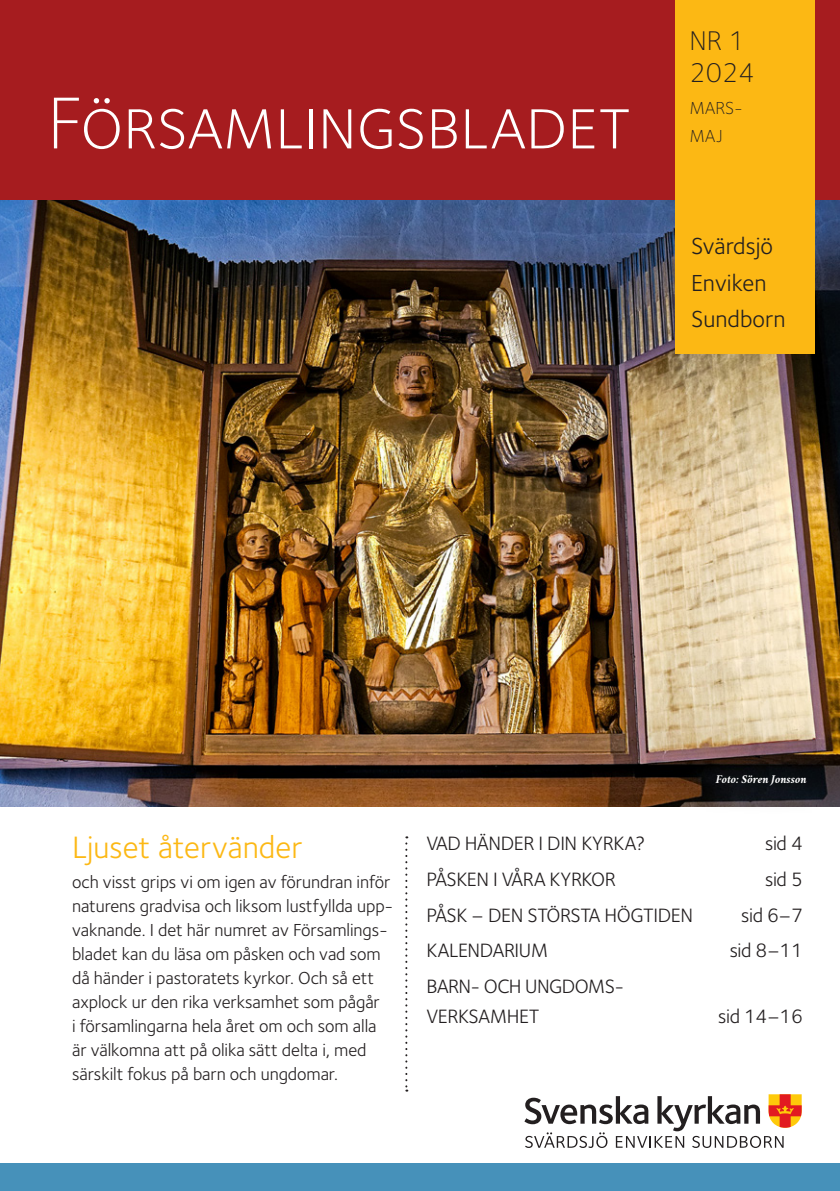
<style>
.page{position:relative;width:840px;height:1191px;background:#fff}
.page>*{position:absolute;margin:0;border:0;box-sizing:border-box;transform-origin:0 0}
.t1{font:300 76px "Foundry Sterling OT3";letter-spacing:-.01em;color:#fff}
.t2{font:32px "Foundry Sterling OT3";color:#fcb814}
.t3{font:300 28px/32px "Foundry Sterling OT3";color:#231f20}
.t4{font:24px/36.4px "Foundry Sterling OT3";color:#231f20}
.t5{font:20px/30px "Foundry Sterling OT3";letter-spacing:-.02em;color:#231f20}
.t6{font:18px/24px "Foundry Sterling OT3";letter-spacing:-.005em;color:#231f20}
.t7{font:300 18px/28px "Foundry Sterling OT3";color:#231f20}
.t8{font:italic 700 12px "Crimson Svk 2.0";color:#fff}
</style>
<div class="page">
<img style="left:0;top:199px;width:839px;height:607px">
<div style="left:0;top:0;width:839px;height:199px;background:#a61c1f"></div>
<div style="left:675px;top:0;width:139px;height:353px;background:#fcb814"></div>
<div style="left:0;top:1163px;width:839px;height:28px;background:#4691ba"></div>
<svg style="left:524px;top:1094px;width:277px;height:54px"></svg>
<svg style="left:405px;top:836px;width:2px;height:255px"></svg>
<svg style="left:688px;top:745px;width:144px;height:62px;background:#302626"></svg>
<h1 class="t1" style="left:47px;top:69px;width:585px">Församlingsbladet</h1>
<h3 class="t3" style="left:689px;top:23px;width:66px">NR 1<br>2024</h3>
<p class="t7" style="left:689px;top:93px;width:55px">MARS-<br>MAJ</p>
<h3 class="t4" style="left:690px;top:227px;width:96px">Svärdsjö<br>Enviken<br>Sundborn</h3>
<p class="t8" style="left:715px;top:770px;width:92px">Foto: Sören Jonsson</p>
<h2 class="t2" style="left:72px;top:824px;width:232px">Ljuset återvänder</h2>
<p class="t6" style="left:72px;top:868px;width:322px">och visst grips vi om igen av förundran inför naturens gradvisa och liksom lustfyllda upp&shy;vaknande. I det här numret av Församlings&shy;bladet kan du läsa om påsken och vad som då händer i pastoratets kyrkor. Och så ett axplock ur den rika verksamhet som pågår<br>i församlingarna hela året om och som alla är välkomna att på olika sätt delta i, med särskilt fokus på barn och ungdomar.</p>
<p class="t5" style="left:426px;top:827px;width:220px">VAD HÄNDER I DIN KYRKA?</p>
<p class="t5" style="left:764px;top:827px;width:39px">sid 4</p>
<p class="t5" style="left:426px;top:862px;width:190px">PÅSKEN I VÅRA KYRKOR</p>
<p class="t5" style="left:764px;top:862px;width:39px">sid 5</p>
<p class="t5" style="left:426px;top:898px;width:268px">PÅSK – DEN STÖRSTA HÖGTIDEN</p>
<p class="t5" style="left:740px;top:898px;width:63px">sid 6–7</p>
<p class="t5" style="left:426px;top:934px;width:123px">KALENDARIUM</p>
<p class="t5" style="left:729px;top:934px;width:75px">sid 8–11</p>
<p class="t5" style="left:426px;top:969px;width:199px">BARN- OCH UNGDOMS-<br>VERKSAMHET</p>
<p class="t5" style="left:717px;top:999px;width:86px">sid 14–16</p>
</div>
